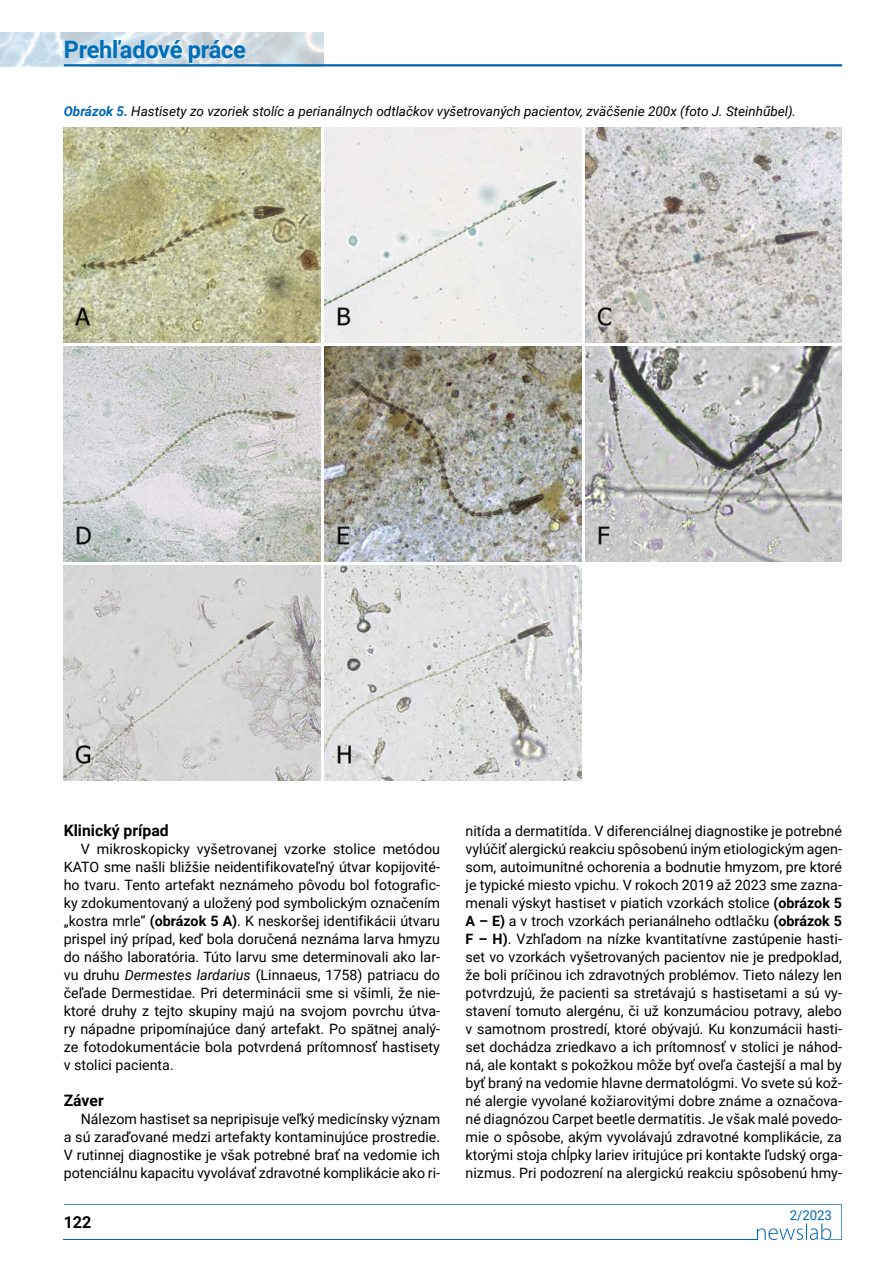
<style>
.page{position:relative;width:893px;height:1263px;background:#fff}
.page>*{position:absolute;margin:0;border:0;box-sizing:border-box;transform-origin:0 0}
.t1{font:700 24px "Roboto";letter-spacing:-.01em;color:#006fb8}
.t2{font:700 16.5px "Roboto";color:#000}
.t3{font:700 15.75px "Roboto";color:#000}
.t4{font:14.25px/18px "Roboto";color:#000;text-align:justify}
.t5{font:italic 13.5px "Roboto";color:#000}
.t6{font:13.5px "Roboto";color:#0066b3}
.s1{font-weight:700;color:#0066b3}
.s2{font-weight:700}
.s3{font-style:italic}
</style>
<div class="page">
<img style="left:0;top:32px;width:323px;height:34px">
<hr style="left:64px;top:64px;width:778px;height:2px;background:#0066b3">
<svg style="left:64px;top:1204px;width:778px;height:36px"></svg>
<img style="left:64px;top:128px;width:256px;height:214px">
<div style="left:325px;top:128px;width:256px;height:214px;background:#eeedec"></div>
<img style="left:585px;top:128px;width:257px;height:214px">
<img style="left:64px;top:347px;width:256px;height:214px">
<img style="left:325px;top:347px;width:256px;height:214px">
<img style="left:585px;top:347px;width:257px;height:214px">
<img style="left:64px;top:566px;width:256px;height:214px">
<img style="left:325px;top:566px;width:256px;height:214px">
<h1 class="t1" style="left:64px;top:33px;width:184px">Prehľadové práce</h1>
<p class="t5" style="left:64px;top:102px;width:734px"><span class="s1">Obrázok 5.</span> Hastisety zo vzoriek stolíc a perianálnych odtlačkov vyšetrovaných pacientov, zväčšenie 200x (foto J. Steinhűbel).</p>
<p class="t3" style="left:64px;top:819px;width:106px">Klinický prípad</p>
<p class="t4" style="left:64px;top:839px;width:378px;text-indent:17px">V mikroskopicky vyšetrovanej vzorke stolice metódou KATO sme našli bližšie neidentifikovateľný útvar kopijovité&shy;ho tvaru. Tento artefakt neznámeho pôvodu bol fotografic&shy;ky zdokumentovaný a uložený pod symbolickým označením „kostra mrle“ <span class="s2">(obrázok 5 A)</span>. K neskoršej identifikácii útvaru prispel iný prípad, keď bola doručená neznáma larva hmyzu do nášho laboratória. Túto larvu sme determinovali ako lar&shy;vu druhu <span class="s3">Dermestes lardarius</span> (Linnaeus, 1758) patriacu do čeľade Dermestidae. Pri determinácii sme si všimli, že nie&shy;ktoré druhy z tejto skupiny majú na svojom povrchu útva&shy;ry nápadne pripomínajúce daný artefakt. Po spätnej analý&shy;ze fotodokumentácie bola potvrdená prítomnosť hastisety v stolici pacienta.</p>
<p class="t3" style="left:64px;top:1089px;width:42px">Záver</p>
<p class="t4" style="left:64px;top:1109px;width:378px;text-indent:17px">Nálezom hastiset sa nepripisuje veľký medicínsky význam a sú zaraďované medzi artefakty kontaminujúce prostredie.<br>V rutinnej diagnostike je však potrebné brať na vedomie ich potenciálnu kapacitu vyvolávať zdravotné komplikácie ako ri-</p>
<p class="t2" style="left:64px;top:1211px;width:29px">122</p>
<p class="t4" style="left:466px;top:821px;width:378px">nitída a dermatitída. V diferenciálnej diagnostike je potrebné vylúčiť alergickú reakciu spôsobenú iným etiologickým agen&shy;som, autoimunitné ochorenia a bodnutie hmyzom, pre ktoré je typické miesto vpichu. V rokoch 2019 až 2023 sme zazna&shy;menali výskyt hastiset v piatich vzorkách stolice <span class="s2">(obrázok 5<br>A – E)</span> a v troch vzorkách perianálneho odtlačku <span class="s2">(obrázok 5<br>F – H)</span>. Vzhľadom na nízke kvantitatívne zastúpenie hasti&shy;set vo vzorkách vyšetrovaných pacientov nie je predpoklad, že boli príčinou ich zdravotných problémov. Tieto nálezy len potvrdzujú, že pacienti sa stretávajú s hastisetami a sú vy&shy;stavení tomuto alergénu, či už konzumáciou potravy, alebo v samotnom prostredí, ktoré obývajú. Ku konzumácii hasti&shy;set dochádza zriedkavo a ich prítomnosť v stolici je náhod&shy;ná, ale kontakt s pokožkou môže byť oveľa častejší a mal by byť braný na vedomie hlavne dermatológmi. Vo svete sú kož&shy;né alergie vyvolané kožiarovitými dobre známe a označova&shy;né diagnózou Carpet beetle dermatitis. Je však malé povedo&shy;mie o spôsobe, akým vyvolávajú zdravotné komplikácie, za ktorými stoja chĺpky lariev iritujúce pri kontakte ľudský orga&shy;nizmus. Pri podozrení na alergickú reakciu spôsobenú hmy-</p>
<p class="t6" style="left:790px;top:1205px;width:43px">2/2023</p>
</div>
